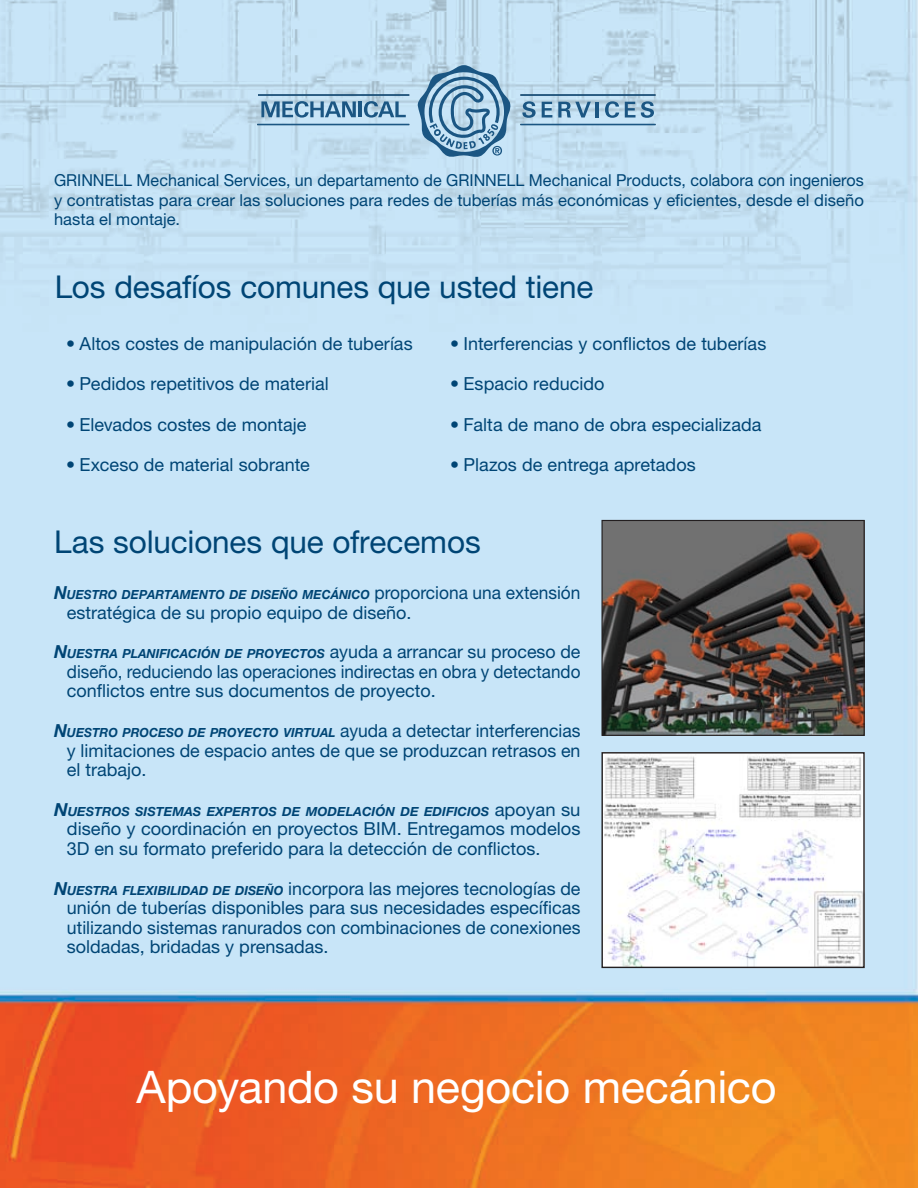
<style>
.page{position:relative;width:918px;height:1188px;background:#fff}
.page>*{position:absolute;margin:0;border:0;box-sizing:border-box;transform-origin:0 0}
.t1{font:45px "Helvetica Neue LT Pro";letter-spacing:-.01em;color:#fff}
.t2{font:31.5px "Helvetica Neue LT Pro";letter-spacing:-.005em;color:#004575}
.t3{font:18px/19.5px "Helvetica Neue LT Pro";color:#004575}
.t4{font:18px/19.5px "Helvetica Neue LT Pro";color:#004575;scale:.95 1}
.t5{font:16.5px/19.5px "Helvetica Neue LT Pro";color:#004575;text-align:justify}
.t6{font:italic 700 12.6px "Helvetica Neue LT Pro";color:#004575}
.t7{font:italic 700 12.6px "Helvetica Neue LT Pro";color:#004575;scale:.96 1}
.s1{font-size:18px}
.s2{font-weight:400;font-style:normal;font-size:18px}
.s3{font-weight:700;font-style:italic}
.s4{font-weight:700;font-style:italic;font-size:12.6px}
</style>
<div class="page">
<img style="left:0;top:0;width:918px;height:1188px">
<svg style="left:261px;top:101px;width:95px;height:17px;background:#739ebc"></svg>
<hr style="left:359px;top:101px;width:3px;height:16px;background:#1b5683">
<svg style="left:364px;top:101px;width:42px;height:17px"></svg>
<svg style="left:417px;top:65px;width:94px;height:92px;background:#89b0cb"></svg>
<svg style="left:522px;top:101px;width:14px;height:17px"></svg>
<svg style="left:542px;top:102px;width:10px;height:16px"></svg>
<svg style="left:558px;top:102px;width:33px;height:16px"></svg>
<hr style="left:596px;top:102px;width:3px;height:16px;background:#1b5683">
<svg style="left:605px;top:101px;width:14px;height:17px"></svg>
<svg style="left:625px;top:101px;width:29px;height:17px"></svg>
<hr style="left:258px;top:94px;width:151px;height:2px;background:#1b5683">
<hr style="left:257px;top:124px;width:152px;height:1px;background:#1b5683">
<hr style="left:520px;top:94px;width:136px;height:2px;background:#1b5683">
<hr style="left:520px;top:124px;width:136px;height:1px;background:#1b5683">
<img style="left:603px;top:522px;width:260px;height:212px">
<div style="left:601px;top:520px;width:264px;height:216px;border:1px solid #231f20"></div>
<img style="left:603px;top:754px;width:260px;height:212px">
<div style="left:601px;top:752px;width:264px;height:216px;border:1px solid #231f20"></div>
<p class="t5" style="left:54px;top:170px;width:811px">GRINNELL Mechanical Services, un departamento de GRINNELL Mechanical Products, colabora con ingenieros y contratistas para crear las soluciones para redes de tuberías más económicas y eficientes, desde el diseño hasta el montaje.</p>
<h2 class="t2" style="left:55px;top:267px;width:540px">Los desafíos comunes que usted tiene</h2>
<p class="t3" style="left:66px;top:333px;width:348px">• Altos costes de manipulación de tuberías</p>
<p class="t3" style="left:450px;top:333px;width:318px">• Interferencias y conflictos de tuberías</p>
<p class="t3" style="left:66px;top:373px;width:264px">• Pedidos repetitivos de material</p>
<p class="t3" style="left:450px;top:373px;width:156px">• Espacio reducido</p>
<p class="t3" style="left:66px;top:414px;width:242px">• Elevados costes de montaje</p>
<p class="t3" style="left:450px;top:414px;width:313px">• Falta de mano de obra especializada</p>
<p class="t3" style="left:66px;top:454px;width:245px">• Exceso de material sobrante</p>
<p class="t3" style="left:450px;top:454px;width:247px">• Plazos de entrega apretados</p>
<h2 class="t2" style="left:54px;top:522px;width:428px">Las soluciones que ofrecemos</h2>
<p class="t7" style="left:54px;top:587px;width:550px"><span class="s1">N</span>UESTRO DEPARTAMENTO DE DISEÑO MECÁNICO <span class="s2">proporciona una extensión</span></p>
<p class="t3" style="left:67px;top:602px;width:346px">estratégica de su propio equipo de diseño.</p>
<p class="t6" style="left:54px;top:646px;width:528px"><span class="s1">N</span>UESTRA PLANIFICACIÓN DE PROYECTOS <span class="s2">ayuda a arrancar su proceso de</span></p>
<p class="t4" style="left:67px;top:661px;width:542px">diseño, reduciendo las operaciones indirectas en obra y detectando conflictos entre sus documentos de proyecto.</p>
<p class="t6" style="left:54px;top:725px;width:528px"><span class="s1">N</span>UESTRO PROCESO DE PROYECTO VIRTUAL <span class="s2">ayuda a detectar interferencias</span></p>
<p class="t3" style="left:67px;top:740px;width:515px">y limitaciones de espacio antes de que se produzcan retrasos en el trabajo.</p>
<p class="t6" style="left:54px;top:803px;width:528px"><span class="s1">N</span>UESTROS SISTEMAS EXPERTOS DE MODELACIÓN DE EDIFICIOS <span class="s2">apoyan su</span></p>
<p class="t3" style="left:67px;top:819px;width:515px">diseño y coordinación en proyectos BIM. Entregamos modelos<br>3D en su formato preferido para la detección de conflictos.</p>
<p class="t3" style="left:67px;top:878px;width:515px;text-align:justify;text-indent:-13px"><span class="s3">N</span><span class="s4">UESTRA FLEXIBILIDAD DE DISEÑO</span> incorpora las mejores tecnologías de unión de tuberías disponibles para sus necesidades específicas utilizando sistemas ranurados con combinaciones de conexiones soldadas, bridadas y prensadas.</p>
<h1 class="t1" style="left:137px;top:1059px;width:642px">Apoyando su negocio mecánico</h1>
</div>
